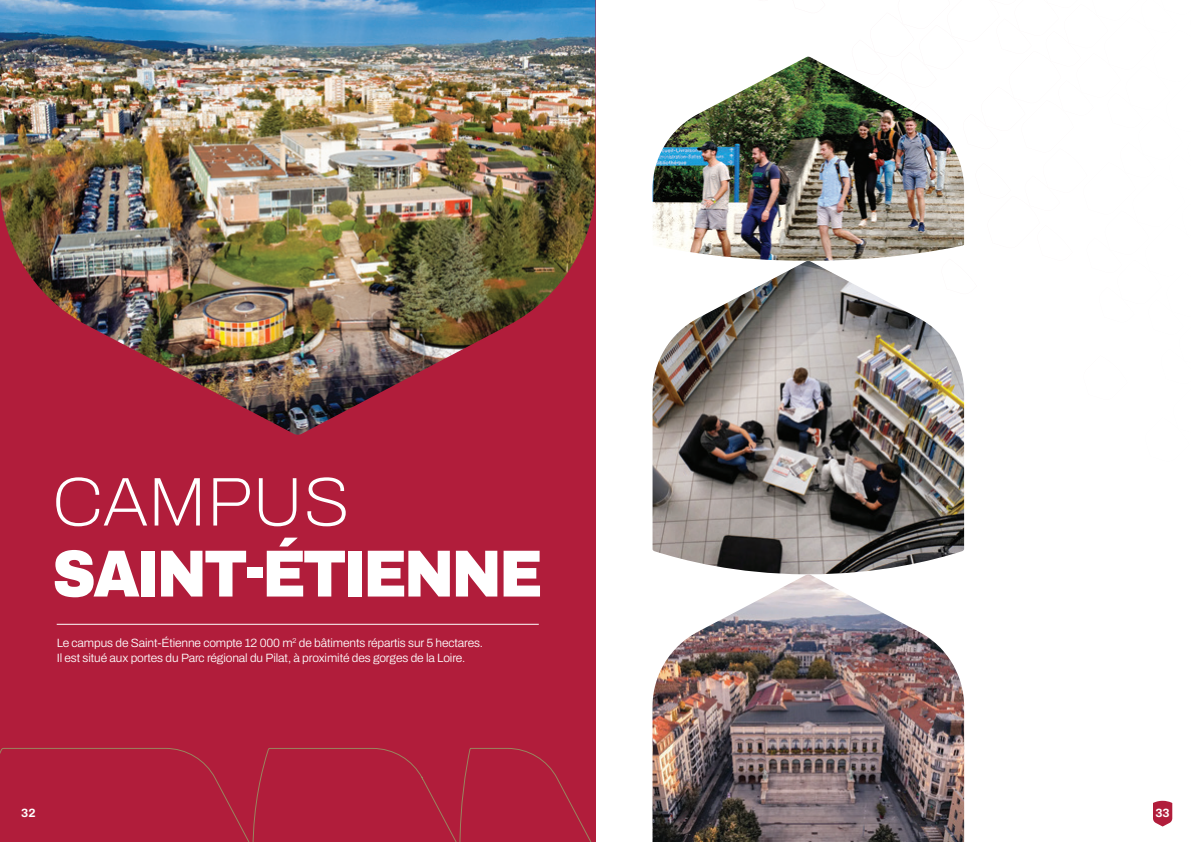
<style>
.page{position:relative;width:1191px;height:842px;background:#fff}
.page>*{position:absolute;margin:0;border:0;box-sizing:border-box;transform-origin:0 0}
.t1{font:100 69px "Archivo";color:#fff}
.t2{font:900 66.6px "Archivo";letter-spacing:-.05em;color:#fff;scale:.91 1}
.t3{font:300 12px/14.4px "Archivo";letter-spacing:-.01em;color:#fff}
.t4{font:700 12px "Archivo";color:#fff}
</style>
<div class="page">
<div style="left:0;top:0;width:595px;height:842px;background:#b11d3b"></div>
<svg style="left:461px;top:747px;width:135px;height:95px"></svg>
<svg style="left:0;top:748px;width:461px;height:94px"></svg>
<hr style="left:57px;top:624px;width:482px;height:1px;background:#fff">
<img style="left:0;top:0;width:595px;height:435px">
<img style="left:652px;top:57px;width:312px;height:785px">
<svg style="left:1153px;top:801px;width:19px;height:25px"></svg>
<h1 class="t1" style="left:52px;top:451px;width:299px">CAMPUS</h1>
<h2 class="t2" style="left:52px;top:523px;width:540px">SAINT-ÉTIENNE</h2>
<p class="t3" style="left:57px;top:636px;width:428px">Le campus de Saint-Étienne compte 12 000 m<sup>2</sup> de bâtiments répartis sur 5 hectares.<br>Il est situé aux portes du Parc régional du Pilat, à proximité des gorges de la Loire.</p>
<p class="t4" style="left:21px;top:804px;width:16px">32</p>
<p class="t4" style="left:1155px;top:804px;width:16px">33</p>
</div>
